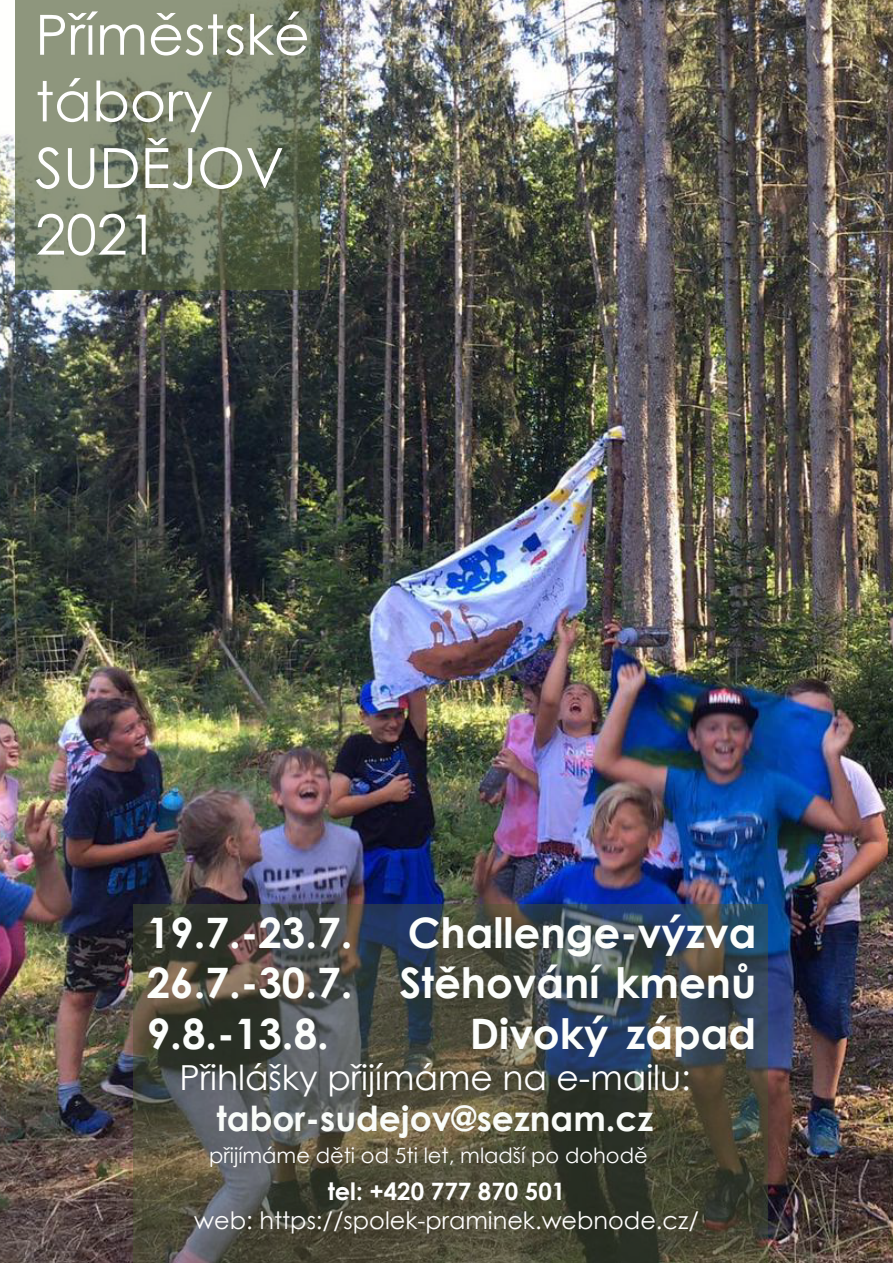
<style>
.page{position:relative;width:893px;height:1263px;background:#fff}
.page>*{position:absolute;margin:0;border:0;box-sizing:border-box;transform-origin:0 0}
.t1{font:55.5px/66.6px "Century Gothic";color:#fff}
.t2{font:700 42px/50.4px "Century Gothic";color:#fcfefc;text-align:justify}
.t3{font:34.5px "Century Gothic";color:#fff}
.t4{font:700 34.5px "Century Gothic";color:#f9fcf9}
.t5{font:24px "Century Gothic";color:#fffefd}
.t6{font:700 24px "Century Gothic";color:#fff}
.t7{font:21px "Century Gothic";color:#fff}
</style>
<div class="page">
<img style="left:0;top:0;width:893px;height:1263px">
<svg style="left:134px;top:905px;width:634px;height:358px;background:#484a43"></svg>
<svg style="left:15px;top:0;width:305px;height:290px;background:#778069"></svg>
<h1 class="t1" style="left:35px;top:1px;width:276px">Příměstské tábory<br>SUDĚJOV<br>2021</h1>
<p class="t2" style="left:147px;top:905px;width:611px;text-indent:261px">Challenge-výzva 26.7.-30.7. Stěhování kmenů 9.8.-13.8.</p>
<p class="t2" style="left:147px;top:905px;width:207px">19.7.-23.7.</p>
<p class="t2" style="left:470px;top:1006px;width:288px">Divoký západ</p>
<p class="t3" style="left:179px;top:1053px;width:513px">Přihlášky přijímáme na e-mailu:</p>
<p class="t4" style="left:217px;top:1093px;width:438px">tabor-sudejov@seznam.cz</p>
<p class="t7" style="left:209px;top:1141px;width:440px">přijímáme děti od 5ti let, mladší po dohodě</p>
<p class="t6" style="left:328px;top:1173px;width:239px">tel: +420 777 870 501</p>
<p class="t5" style="left:194px;top:1204px;width:506px">web: https://spolek-praminek.webnode.cz/</p>
</div>
